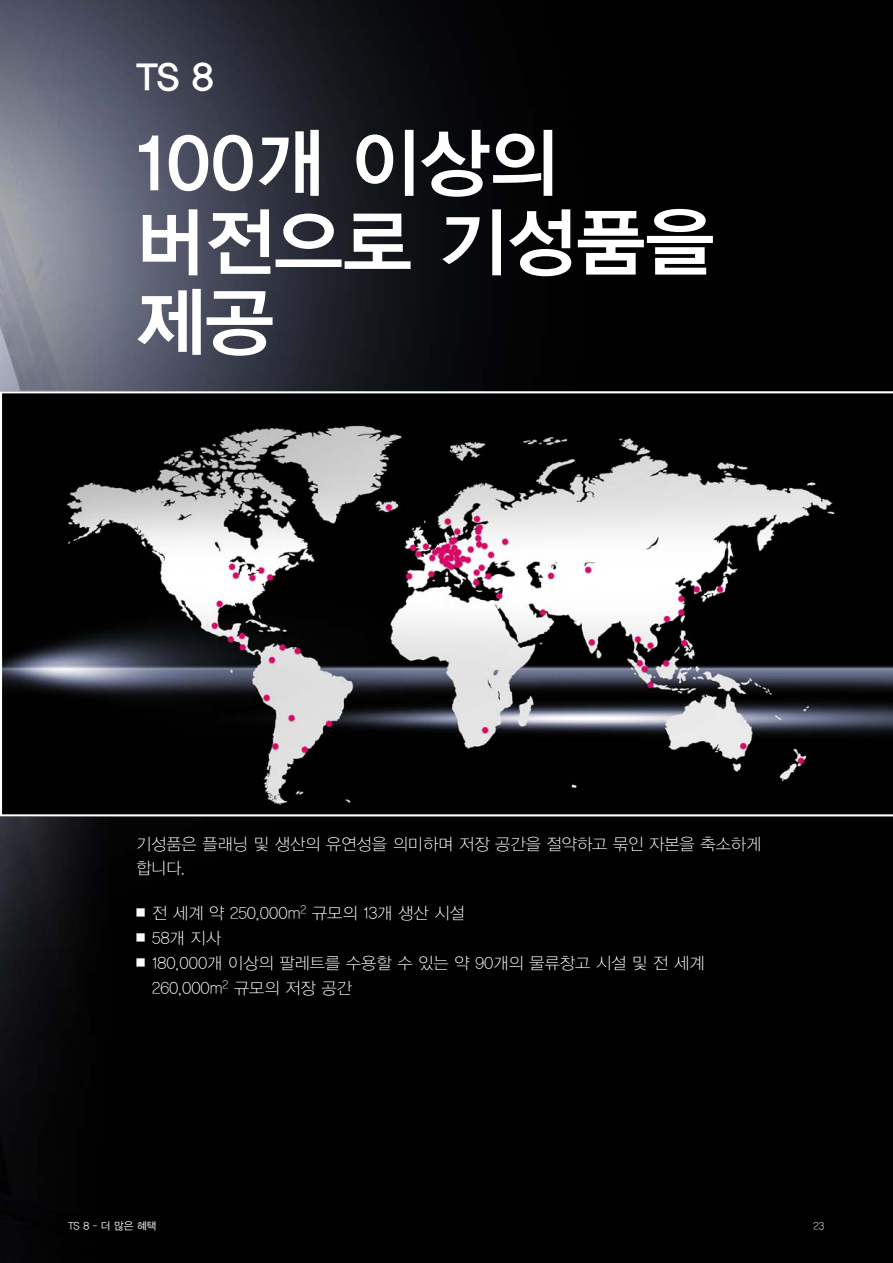
<style>
.page{position:relative;width:893px;height:1263px;background:#fff}
.page>*{position:absolute;margin:0;border:0;box-sizing:border-box;transform-origin:0 0}
.t1{font:75px/79.5px "YDGO14 KS Cms UHC H";color:#fff}
.t2{font:37.5px "YDGO14 KS Cms UHC H";color:#fff}
.t3{font:16.5px/24.8px "YDGO11 KS Cms UHC H";color:#fff}
.t4{font:10.5px "YDGO12 KS Cms UHC H";color:#fff}
.t5{font:10.5px "YDGO11 KS Cms UHC H";color:#fff}
.s1{font-family:"Neue Helvetica For Rittal";font-weight:300}
</style>
<div class="page">
<img style="left:0;top:0;width:893px;height:1263px">
<svg style="left:0;top:391px;width:893px;height:425px;background:#504f51"></svg>
<h2 class="t2" style="left:136px;top:58px;width:79px">TS 8</h2>
<h1 class="t1" style="left:136px;top:126px;width:580px">100개 이상의 버전으로 기성품을 제공</h1>
<p class="t3" style="left:136px;top:832px;width:627px">기성품은 플래닝 및 생산의 유연성을 의미하며 저장 공간을 절약하고 묶인 자본을 축소하게 합니다.</p>
<p class="t3" style="left:136px;top:901px;width:330px"><span class="s1">◾</span> 전 세계 약 250,000m<sup>2</sup> 규모의 13개 생산 시설</p>
<p class="t3" style="left:136px;top:926px;width:86px"><span class="s1">◾</span> 58개 지사</p>
<p class="t3" style="left:136px;top:951px;width:570px"><span class="s1">◾</span> 180,000개 이상의 팔레트를 수용할 수 있는 약 90개의 물류창고 시설 및 전 세계</p>
<p class="t3" style="left:152px;top:976px;width:201px">260,000m<sup>2</sup> 규모의 저장 공간</p>
<p class="t4" style="left:68px;top:1220px;width:90px">TS 8 – 더 많은 혜택</p>
<p class="t5" style="left:813px;top:1220px;width:12px">23</p>
</div>
